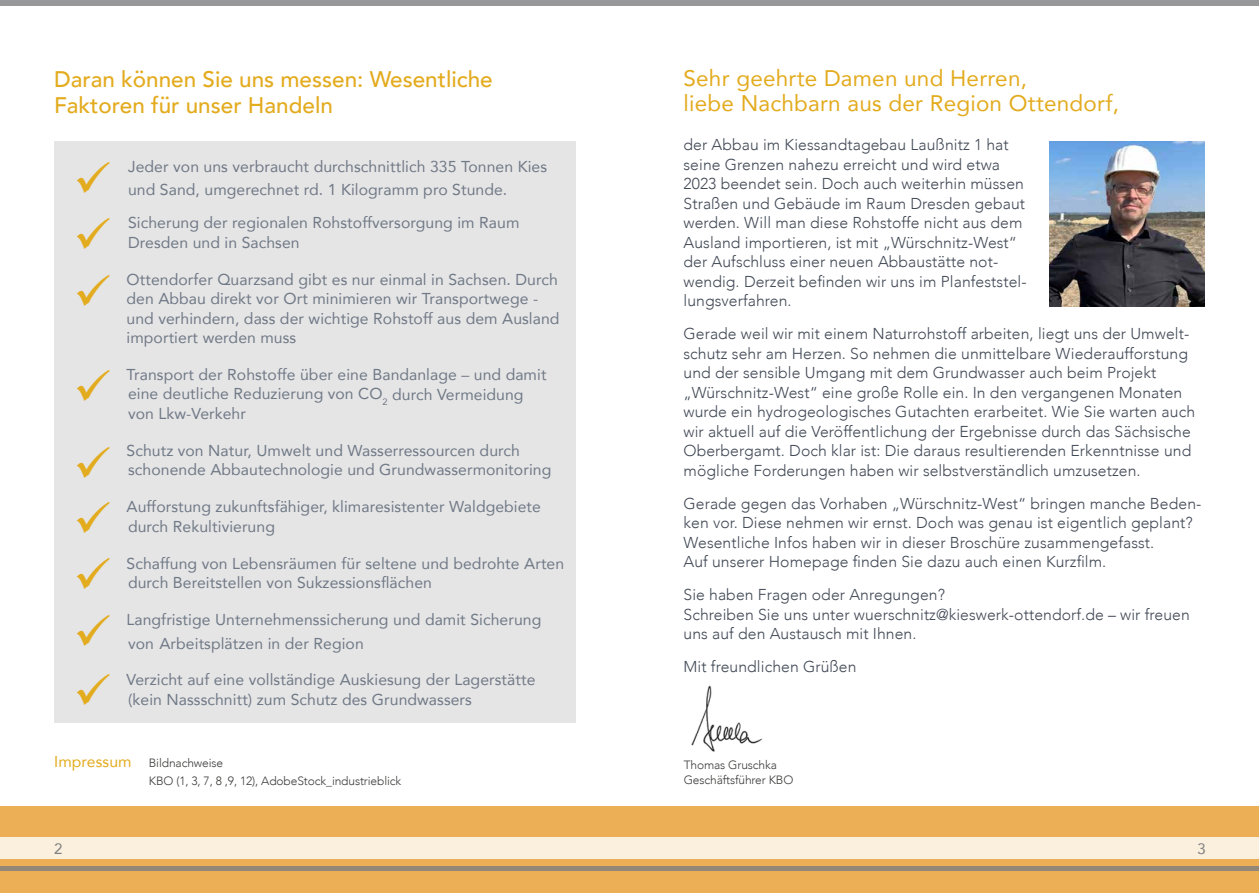
<style>
.page{position:relative;width:1259px;height:893px;background:#fff}
.page>*{position:absolute;margin:0;border:0;box-sizing:border-box;transform-origin:0 0}
.t1{font:48.45px/57.3px "Wingdings";color:#e3ab1e;text-align:justify}
.t2{font:22.5px/25.5px "Avenir";letter-spacing:.01em;color:#e3ab1e}
.t3{font:500 22.5px/25.5px "Avenir";color:#e3ab1e}
.t4{font:300 15.75px/19.5px "Avenir";letter-spacing:.005em;color:#414955}
.t5{font:15.75px/19.5px "Avenir";letter-spacing:.005em;color:#707986}
.t6{font:15px "Avenir";color:#7d7f80}
.t7{font:300 12px/18px "Avenir";letter-spacing:-.01em;color:#3c3c3b}
.s1{font-weight:400;font-size:15.75px;color:#e3ab1e}
</style>
<div class="page">
<div style="left:0;top:806px;width:1259px;height:87px;background:#ecaf56"></div>
<div style="left:0;top:838px;width:1259px;height:21px;background:#fbefdd"></div>
<div style="left:0;top:866px;width:1259px;height:5px;background:#938877"></div>
<div style="left:0;top:0;width:1259px;height:5px;background:#979899"></div>
<img style="left:1049px;top:142px;width:155px;height:164px">
<div style="left:54px;top:142px;width:521px;height:581px;background:#e5e5e6"></div>
<img style="left:691px;top:685px;width:71px;height:67px">
<h2 class="t3" style="left:54px;top:65px;width:440px">Daran können Sie uns messen: Wesentliche<br>Faktoren für unser Handeln</h2>
<h1 class="t1" style="left:73px;top:494px;width:40px">✓ ✓ ✓ ✓</h1>
<p class="t5" style="left:128px;top:154px;width:420px;line-height:23.4px">Jeder von uns verbraucht durchschnittlich 335 Tonnen Kies und Sand, umgerechnet rd. 1 Kilogramm pro Stunde.</p>
<p class="t5" style="left:128px;top:212px;width:393px">Sicherung der regionalen Rohstoffversorgung im Raum<br>Dresden und in Sachsen</p>
<p class="t5" style="left:126px;top:269px;width:434px">Ottendorfer Quarzsand gibt es nur einmal in Sachsen. Durch den Abbau direkt vor Ort minimieren wir Transportwege - und verhindern, dass der wichtige Rohstoff aus dem Ausland importiert werden muss</p>
<p class="t5" style="left:126px;top:364px;width:421px">Transport der Rohstoffe über eine Bandanlage – und damit eine deutliche Reduzierung von CO<sub>2</sub> durch Vermeidung von Lkw-Verkehr</p>
<p class="t5" style="left:126px;top:440px;width:426px">Schutz von Natur, Umwelt und Wasserressourcen durch schonende Abbautechnologie und Grundwassermonitoring</p>
<p class="t5" style="left:126px;top:497px;width:416px">Aufforstung zukunftsfähiger, klimaresistenter Waldgebiete durch Rekultivierung</p>
<p class="t5" style="left:126px;top:553px;width:439px">Schaffung von Lebensräumen für seltene und bedrohte Arten durch Bereitstellen von Sukzessionsflächen</p>
<p class="t5" style="left:126px;top:607px;width:416px;line-height:23.4px">Langfristige Unternehmenssicherung und damit Sicherung von Arbeitsplätzen in der Region</p>
<p class="t5" style="left:126px;top:670px;width:410px">Verzicht auf eine vollständige Auskiesung der Lagerstätte (kein Nassschnitt) zum Schutz des Grundwassers</p>
<h2 class="t2" style="left:683px;top:65px;width:437px">Sehr geehrte Damen und Herren,<br>liebe Nachbarn aus der Region Ottendorf,</h2>
<p class="t4" style="left:683px;top:135px;width:345px">der Abbau im Kiessandtagebau Laußnitz 1 hat seine Grenzen nahezu erreicht und wird etwa 2023 beendet sein. Doch auch weiterhin müssen Straßen und Gebäude im Raum Dresden gebaut werden. Will man diese Rohstoffe nicht aus dem Ausland importieren, ist mit „Würschnitz-West“ der Aufschluss einer neuen Abbaustätte not&shy;wendig. Derzeit befinden wir uns im Planfeststel&shy;lungsverfahren.</p>
<p class="t4" style="left:683px;top:324px;width:513px">Gerade weil wir mit einem Naturrohstoff arbeiten, liegt uns der Umwelt&shy;schutz sehr am Herzen. So nehmen die unmittelbare Wiederaufforstung und der sensible Umgang mit dem Grundwasser auch beim Projekt „Würschnitz-West“ eine große Rolle ein. In den vergangenen Monaten wurde ein hydrogeologisches Gutachten erarbeitet. Wie Sie warten auch wir aktuell auf die Veröffentlichung der Ergebnisse durch das Sächsische Oberbergamt. Doch klar ist: Die daraus resultierenden Erkenntnisse und mögliche Forderungen haben wir selbstverständlich umzusetzen.</p>
<p class="t4" style="left:683px;top:494px;width:519px">Gerade gegen das Vorhaben „Würschnitz-West“ bringen manche Beden&shy;ken vor. Diese nehmen wir ernst. Doch was genau ist eigentlich geplant?<br>Wesentliche Infos haben wir in dieser Broschüre zusammengefasst.<br>Auf unserer Homepage finden Sie dazu auch einen Kurzfilm.</p>
<p class="t4" style="left:683px;top:585px;width:508px">Sie haben Fragen oder Anregungen?<br>Schreiben Sie uns unter wuerschnitz@kieswerk-ottendorf.de – wir freuen uns auf den Austausch mit Ihnen.</p>
<p class="t4" style="left:683px;top:657px;width:175px">Mit freundlichen Grüßen</p>
<p class="t7" style="left:149px;top:754px;width:254px;text-indent:-95px"><span class="s1">Impressum</span> Bildnachweise<br>KBO (1, 3, 7, 8 ,9, 12), AdobeStock_industrieblick</p>
<p class="t7" style="left:684px;top:758px;width:111px;line-height:15px">Thomas Gruschka<br>Geschäftsführer KBO</p>
<p class="t6" style="left:54px;top:836px;width:10px">2</p>
<p class="t6" style="left:1197px;top:836px;width:10px">3</p>
</div>
